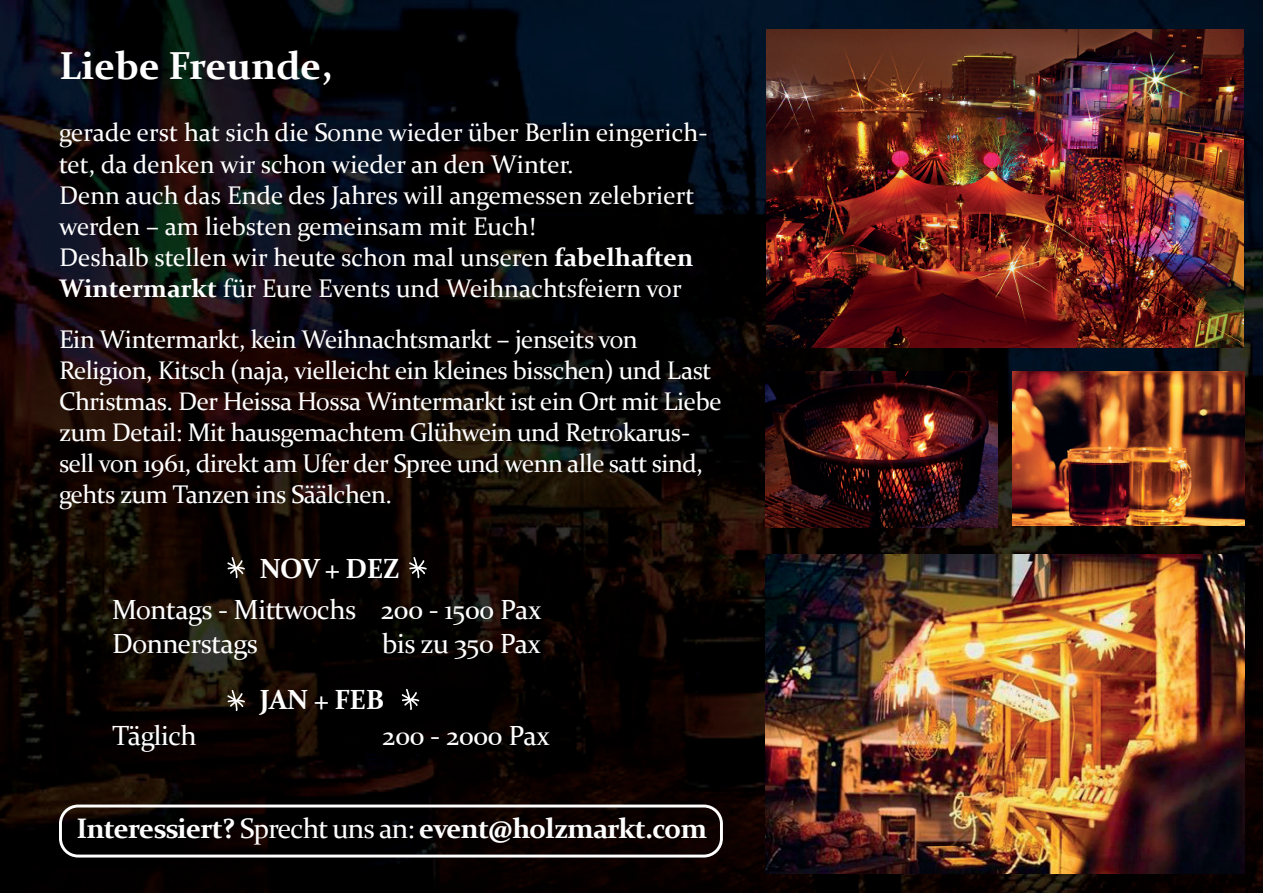
<style>
.page{position:relative;width:1263px;height:893px;background:#fff}
.page>*{position:absolute;margin:0;border:0;box-sizing:border-box;transform-origin:0 0}
.t1{font:700 39px "Constantia";color:#fff}
.t2{font:700 28.2px "Constantia";letter-spacing:-.03em;color:#fff}
.t3{font:27.75px/33.3px "Constantia";letter-spacing:-.02em;color:#fff}
.t4{font:700 27.75px "Constantia";letter-spacing:-.02em;color:#fff}
.t5{font:25.5px/31px "Constantia";letter-spacing:-.02em;color:#fff}
.t6{font:25.5px/31px "Constantia";color:#fff}
.s1{font-weight:700}
.s2{font-weight:400}
</style>
<div class="page">
<img style="left:0;top:0;width:1263px;height:893px">
<img style="left:1013px;top:371px;width:231px;height:155px">
<img style="left:765px;top:371px;width:232px;height:157px">
<img style="left:767px;top:30px;width:476px;height:317px">
<img style="left:765px;top:555px;width:479px;height:319px">
<svg style="left:59px;top:804px;width:664px;height:53px;background:#211c1b"></svg>
<svg style="left:409px;top:557px;width:18px;height:21px"></svg>
<svg style="left:402px;top:689px;width:17px;height:21px"></svg>
<svg style="left:227px;top:557px;width:18px;height:21px"></svg>
<svg style="left:227px;top:690px;width:18px;height:21px"></svg>
<h1 class="t1" style="left:59px;top:39px;width:275px">Liebe Freunde,</h1>
<p class="t6" style="left:59px;top:116px;width:650px">gerade erst hat sich die Sonne wieder über Berlin eingerich&shy;tet, da denken wir schon wieder an den Winter.<br>Denn auch das Ende des Jahres will angemessen zelebriert werden – am liebsten gemeinsam mit Euch!<br>Deshalb stellen wir heute schon mal unseren <span class="s1">fabelhaften Wintermarkt</span> für Eure Events und Weihnachtsfeiern vor</p>
<p class="t5" style="left:59px;top:322px;width:664px">Ein Wintermarkt, kein Weihnachtsmarkt – jenseits von Religion, Kitsch (naja, vielleicht ein kleines bisschen) und Last Christmas. Der Heissa Hossa Wintermarkt ist ein Ort mit Liebe zum Detail: Mit hausgemachtem Glühwein und Retrokarus&shy;sell von 1961, direkt am Ufer der Spree und wenn alle satt sind, gehts zum Tanzen ins Säälchen.</p>
<p class="t4" style="left:260px;top:549px;width:141px">NOV + DEZ</p>
<p class="t3" style="left:112px;top:592px;width:431px">Montags - Mittwochs 200 - 1500 Pax<br>Donnerstags</p>
<p class="t3" style="left:382px;top:625px;width:160px">bis zu 350 Pax</p>
<p class="t4" style="left:260px;top:680px;width:126px">JAN + FEB</p>
<p class="t3" style="left:112px;top:717px;width:86px">Täglich</p>
<p class="t3" style="left:382px;top:717px;width:169px">200 - 2000 Pax</p>
<p class="t2" style="left:77px;top:809px;width:632px">Interessiert? <span class="s2">Sprecht uns an:</span> event@holzmarkt.com</p>
</div>
